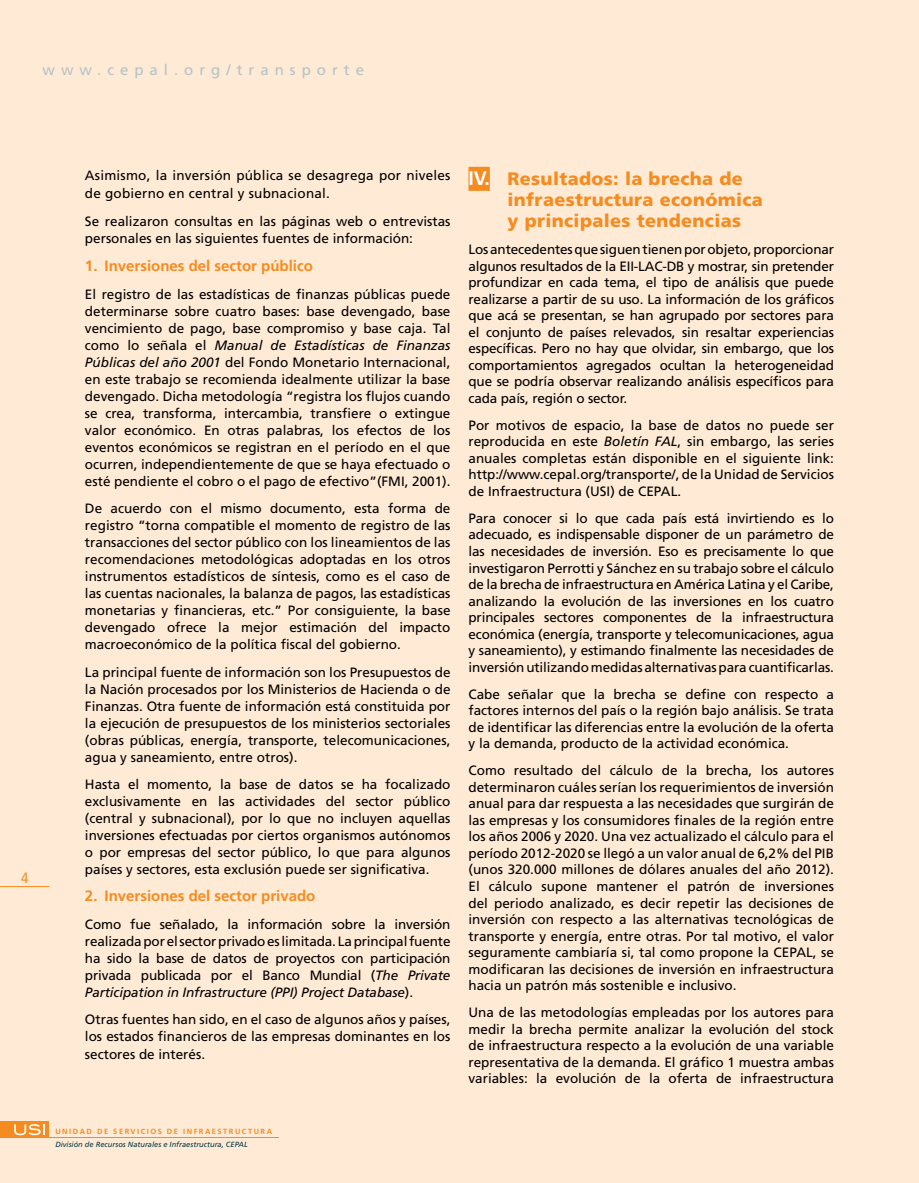
<style>
.page{position:relative;width:919px;height:1183px;background:#fff}
.page>*{position:absolute;margin:0;border:0;box-sizing:border-box;transform-origin:0 0}
.t1{font:900 18px/21px "Frutiger";letter-spacing:.02em;color:#f68b1f}
.t2{font:700 15px "Frutiger";color:#f68b1f}
.t3{font:15px "Frutiger";letter-spacing:.4em;color:#b3c3c7}
.t4{font:condensed 15px "Frutiger";color:#f68b1f}
.t5{font:13.5px/16.5px "Frutiger";color:#000;text-align:justify}
.t6{font:italic 7.5px "Frutiger";color:#003846}
.t7{font:700 7.5px "Frutiger";letter-spacing:.2em;color:#f68b1f}
.s1{font-style:italic}
.s2{font-weight:700;font-size:19.5px;color:#fff}
</style>
<div class="page">
<div style="left:0;top:0;width:918px;height:1182px;background:#ffead5"></div>
<hr style="left:0;top:886px;width:49px;height:1px;background:#f68b1f">
<div style="left:0;top:1120px;width:49px;height:17px;background:#f68b1f"></div>
<svg style="left:14px;top:1124px;width:31px;height:10px"></svg>
<hr style="left:11px;top:1136px;width:267px;height:1px;background:#f68b1f">
<div style="left:468px;top:167px;width:22px;height:24px;background:#f68b1f"></div>
<p class="t3" style="left:43px;top:60px;width:323px">www.cepal.org/transporte</p>
<p class="t4" style="left:21px;top:868px;width:9px">4</p>
<p class="t5" style="left:85px;top:167px;width:367px;line-height:17.2px">Asimismo, la inversión pública se desagrega por niveles de gobierno en central y subnacional.</p>
<p class="t5" style="left:85px;top:212px;width:367px;line-height:17.2px">Se realizaron consultas en las páginas web o entrevistas personales en las siguientes fuentes de información:</p>
<p class="t2" style="left:85px;top:257px;width:229px">1. Inversiones del sector público</p>
<p class="t5" style="left:85px;top:286px;width:367px;line-height:17px">El registro de las estadísticas de finanzas públicas puede determinarse sobre cuatro bases: base devengado, base vencimiento de pago, base compromiso y base caja. Tal como lo señala el <span class="s1">Manual de Estadísticas de Finanzas Públicas del año 2001</span> del Fondo Monetario Internacional, en este trabajo se recomienda idealmente utilizar la base devengado. Dicha metodología “registra los flujos cuando se crea, transforma, intercambia, transfiere o extingue valor económico. En otras palabras, los efectos de los eventos económicos se registran en el período en el que ocurren, independientemente de que se haya efectuado o esté pendiente el cobro o el pago de efectivo”(FMI, 2001).</p>
<p class="t5" style="left:85px;top:500px;width:367px;line-height:17px">De acuerdo con el mismo documento, esta forma de registro “torna compatible el momento de registro de las transacciones del sector público con los lineamientos de las recomendaciones metodológicas adoptadas en los otros instrumentos estadísticos de síntesis, como es el caso de las cuentas nacionales, la balanza de pagos, las estadísticas monetarias y financieras, etc.” Por consiguiente, la base devengado ofrece la mejor estimación del impacto macroeconómico de la política fiscal del gobierno.</p>
<p class="t5" style="left:85px;top:663px;width:367px;line-height:17px">La principal fuente de información son los Presupuestos de la Nación procesados por los Ministerios de Hacienda o de Finanzas. Otra fuente de información está constituida por la ejecución de presupuestos de los ministerios sectoriales (obras públicas, energía, transporte, telecomunicaciones, agua y saneamiento, entre otros).</p>
<p class="t5" style="left:85px;top:775px;width:367px;line-height:17px">Hasta el momento, la base de datos se ha focalizado exclusivamente en las actividades del sector público (central y subnacional), por lo que no incluyen aquellas inversiones efectuadas por ciertos organismos autónomos o por empresas del sector público, lo que para algunos países y sectores, esta exclusión puede ser significativa.</p>
<p class="t2" style="left:85px;top:887px;width:232px">2. Inversiones del sector privado</p>
<p class="t5" style="left:85px;top:915px;width:367px;line-height:17px">Como fue señalado, la información sobre la inversión realizada por el sector privado es limitada. La principal fuente ha sido la base de datos de proyectos con participación privada publicada por el Banco Mundial (<span class="s1">The Private Participation in Infrastructure (PPI) Project Database</span>).</p>
<p class="t5" style="left:85px;top:1010px;width:367px;line-height:17.1px">Otras fuentes han sido, en el caso de algunos años y países, los estados financieros de las empresas dominantes en los sectores de interés.</p>
<p class="t7" style="left:55px;top:1126px;width:218px">UNIDAD DE SERVICIOS DE INFRAESTRUCTURA</p>
<p class="t6" style="left:55px;top:1139px;width:194px">División de Recursos Naturales e Infraestructura, CEPAL</p>
<h1 class="t1" style="left:507px;top:168px;width:257px;text-indent:-39px"><span class="s2">IV.</span> Resultados: la brecha de infraestructura económica y principales tendencias</h1>
<p class="t5" style="left:468px;top:241px;width:367px">Los antecedentes que siguen tienen por objeto, proporcionar algunos resultados de la EII-LAC-DB y mostrar, sin pretender profundizar en cada tema, el tipo de análisis que puede realizarse a partir de su uso. La información de los gráficos que acá se presentan, se han agrupado por sectores para el conjunto de países relevados, sin resaltar experiencias específicas. Pero no hay que olvidar, sin embargo, que los comportamientos agregados ocultan la heterogeneidad que se podría observar realizando análisis específicos para cada país, región o sector.</p>
<p class="t5" style="left:468px;top:417px;width:367px">Por motivos de espacio, la base de datos no puede ser reproducida en este <span class="s1">Boletín FAL</span>, sin embargo, las series anuales completas están disponible en el siguiente link: http://www.cepal.org/transporte/, de la Unidad de Servicios de Infraestructura (USI) de CEPAL.</p>
<p class="t5" style="left:468px;top:510px;width:367px">Para conocer si lo que cada país está invirtiendo es lo adecuado, es indispensable disponer de un parámetro de las necesidades de inversión. Eso es precisamente lo que investigaron Perrotti y Sánchez en su trabajo sobre el cálculo de la brecha de infraestructura en América Latina y el Caribe, analizando la evolución de las inversiones en los cuatro principales sectores componentes de la infraestructura económica (energía, transporte y telecomunicaciones, agua y saneamiento), y estimando finalmente las necesidades de inversión utilizando medidas alternativas para cuantificarlas.</p>
<p class="t5" style="left:468px;top:685px;width:367px">Cabe señalar que la brecha se define con respecto a factores internos del país o la región bajo análisis. Se trata de identificar las diferencias entre la evolución de la oferta y la demanda, producto de la actividad económica.</p>
<p class="t5" style="left:468px;top:762px;width:367px">Como resultado del cálculo de la brecha, los autores determinaron cuáles serían los requerimientos de inversión anual para dar respuesta a las necesidades que surgirán de las empresas y los consumidores finales de la región entre los años 2006 y 2020. Una vez actualizado el cálculo para el período 2012-2020 se llegó a un valor anual de 6,2% del PIB (unos 320.000 millones de dólares anuales del año 2012).<br>El cálculo supone mantener el patrón de inversiones del periodo analizado, es decir repetir las decisiones de inversión con respecto a las alternativas tecnológicas de transporte y energía, entre otras. Por tal motivo, el valor seguramente cambiaría si, tal como propone la CEPAL, se modificaran las decisiones de inversión en infraestructura hacia un patrón más sostenible e inclusivo.</p>
<p class="t5" style="left:468px;top:1004px;width:367px">Una de las metodologías empleadas por los autores para medir la brecha permite analizar la evolución del stock de infraestructura respecto a la evolución de una variable representativa de la demanda. El gráfico 1 muestra ambas variables: la evolución de la oferta de infraestructura</p>
</div>
